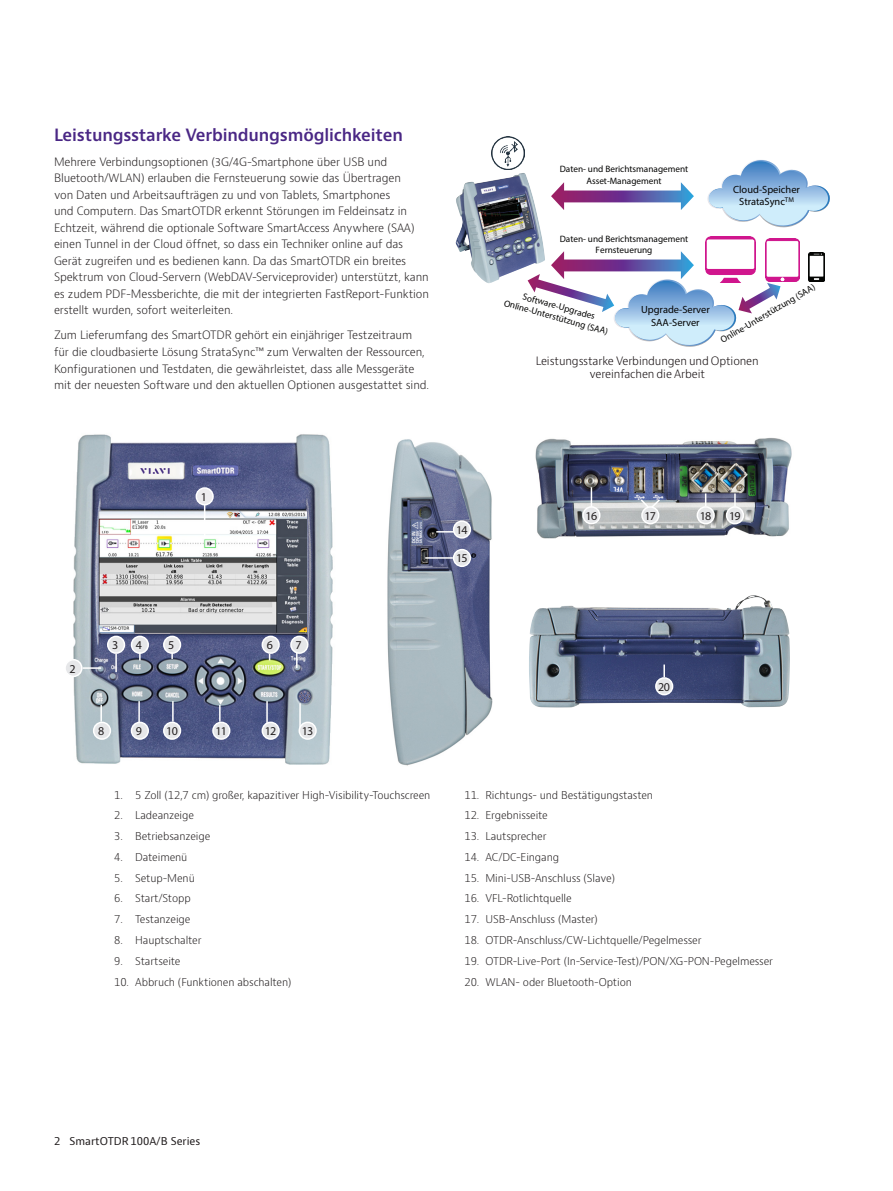
<style>
.page{position:relative;width:893px;height:1191px;background:#fff}
.page>*{position:absolute;margin:0;border:0;box-sizing:border-box;transform-origin:0 0}
.Header_12_16{font:600 16.5px "Bernino Sans";letter-spacing:-.01em;color:#4a2785}
.t1{font:12px "Myriad Pro";letter-spacing:-.05em;color:#231f20}
.Body_text_8_12_5{font:300 11.25px/16.5px "Bernino Sans";letter-spacing:-.01em;color:#231f20}
.t2{font:300 11.25px/13.5px "Bernino Sans";letter-spacing:-.01em;color:#110a0c;text-align:center}
.t3{font:300 10.5px "Bernino Sans";letter-spacing:-.01em;color:#231f20}
.t4{font:10.5px/12.5px "Myriad Pro";color:#050504;text-align:center}
.Running_foot__left{font:10.5px "Bernino Sans";color:#231f20}
.t5{font:9.3px/11.1px "Myriad Pro";color:#050504;text-align:center}
</style>
<div class="page">
<svg style="left:707px;top:160px;width:123px;height:68px"></svg>
<img style="left:491px;top:136px;width:34px;height:34px">
<svg style="left:551px;top:182px;width:143px;height:28px"></svg>
<svg style="left:529px;top:251px;width:251px;height:96px"></svg>
<img style="left:706px;top:236px;width:50px;height:46px">
<img style="left:765px;top:238px;width:34px;height:43px">
<img style="left:808px;top:253px;width:16px;height:28px">
<img style="left:455px;top:173px;width:90px;height:111px">
<img style="left:529px;top:595px;width:261px;height:112px">
<img style="left:387px;top:439px;width:106px;height:327px">
<img style="left:535px;top:438px;width:257px;height:100px">
<img style="left:73px;top:434px;width:260px;height:331px">
<div style="left:65px;top:659px;width:17px;height:17px;background:#e6e7e9;border-radius:50%"></div>
<div style="left:64px;top:659px;width:19px;height:18px;border:2px solid #fff;border-radius:50%"></div>
<div style="left:108px;top:636px;width:16px;height:17px;background:#e6e7e9;border-radius:50%"></div>
<div style="left:107px;top:635px;width:18px;height:19px;border:2px solid #fff;border-radius:50%"></div>
<div style="left:94px;top:722px;width:16px;height:17px;background:#e6e7e9;border-radius:50%"></div>
<div style="left:93px;top:721px;width:18px;height:19px;border:2px solid #fff;border-radius:50%"></div>
<div style="left:132px;top:722px;width:16px;height:17px;background:#e6e7e9;border-radius:50%"></div>
<div style="left:131px;top:721px;width:18px;height:19px;border:2px solid #fff;border-radius:50%"></div>
<div style="left:132px;top:636px;width:16px;height:17px;background:#e6e7e9;border-radius:50%"></div>
<div style="left:131px;top:635px;width:18px;height:19px;border:2px solid #fff;border-radius:50%"></div>
<div style="left:164px;top:636px;width:16px;height:17px;background:#e6e7e9;border-radius:50%"></div>
<div style="left:163px;top:635px;width:18px;height:19px;border:2px solid #fff;border-radius:50%"></div>
<div style="left:262px;top:636px;width:17px;height:17px;background:#e6e7e9;border-radius:50%"></div>
<div style="left:262px;top:635px;width:18px;height:19px;border:2px solid #fff;border-radius:50%"></div>
<div style="left:291px;top:636px;width:17px;height:17px;background:#e6e7e9;border-radius:50%"></div>
<div style="left:290px;top:635px;width:18px;height:19px;border:2px solid #fff;border-radius:50%"></div>
<hr style="left:204px;top:504px;width:1px;height:34px;background:#fff">
<div style="left:196px;top:488px;width:17px;height:17px;background:#edecee;border-radius:50%"></div>
<div style="left:196px;top:487px;width:18px;height:18px;border:2px solid #fff;border-radius:50%"></div>
<svg style="left:83px;top:667px;width:18px;height:2px"></svg>
<svg style="left:115px;top:654px;width:2px;height:18px"></svg>
<svg style="left:139px;top:652px;width:2px;height:8px"></svg>
<svg style="left:171px;top:652px;width:2px;height:7px"></svg>
<hr style="left:299px;top:703px;width:2px;height:25px;background:#fff">
<hr style="left:266px;top:701px;width:2px;height:22px;background:#fff">
<svg style="left:219px;top:705px;width:2px;height:16px"></svg>
<hr style="left:172px;top:701px;width:2px;height:20px;background:#fff">
<hr style="left:138px;top:701px;width:2px;height:22px;background:#fff">
<svg style="left:100px;top:705px;width:2px;height:16px"></svg>
<svg style="left:296px;top:652px;width:2px;height:16px"></svg>
<svg style="left:436px;top:531px;width:17px;height:1px"></svg>
<svg style="left:425px;top:557px;width:28px;height:1px"></svg>
<svg style="left:591px;top:487px;width:1px;height:19px"></svg>
<svg style="left:705px;top:493px;width:1px;height:13px"></svg>
<svg style="left:663px;top:664px;width:2px;height:13px"></svg>
<svg style="left:734px;top:493px;width:2px;height:13px"></svg>
<svg style="left:639px;top:498px;width:23px;height:11px"></svg>
<div style="left:164px;top:722px;width:16px;height:17px;background:#e6e7e9;border-radius:50%"></div>
<div style="left:163px;top:721px;width:18px;height:19px;border:2px solid #fff;border-radius:50%"></div>
<div style="left:213px;top:722px;width:17px;height:17px;background:#e6e7e9;border-radius:50%"></div>
<div style="left:212px;top:721px;width:18px;height:19px;border:2px solid #fff;border-radius:50%"></div>
<div style="left:262px;top:722px;width:17px;height:17px;background:#e6e7e9;border-radius:50%"></div>
<div style="left:262px;top:721px;width:18px;height:19px;border:2px solid #fff;border-radius:50%"></div>
<div style="left:299px;top:722px;width:17px;height:17px;background:#e6e7e9;border-radius:50%"></div>
<div style="left:299px;top:721px;width:18px;height:19px;border:2px solid #fff;border-radius:50%"></div>
<div style="left:454px;top:521px;width:16px;height:17px;background:#e6e7e9;border-radius:50%"></div>
<div style="left:453px;top:520px;width:18px;height:18px;border:2px solid #fff;border-radius:50%"></div>
<div style="left:583px;top:507px;width:17px;height:16px;background:#e6e7e9;border-radius:50%"></div>
<div style="left:582px;top:506px;width:18px;height:18px;border:2px solid #fff;border-radius:50%"></div>
<div style="left:642px;top:507px;width:17px;height:16px;background:#e6e7e9;border-radius:50%"></div>
<div style="left:641px;top:506px;width:18px;height:18px;border:2px solid #fff;border-radius:50%"></div>
<div style="left:697px;top:507px;width:17px;height:16px;background:#e6e7e9;border-radius:50%"></div>
<div style="left:697px;top:506px;width:18px;height:18px;border:2px solid #fff;border-radius:50%"></div>
<div style="left:727px;top:507px;width:16px;height:16px;background:#e6e7e9;border-radius:50%"></div>
<div style="left:726px;top:506px;width:18px;height:18px;border:2px solid #fff;border-radius:50%"></div>
<div style="left:454px;top:549px;width:16px;height:17px;background:#e6e7e9;border-radius:50%"></div>
<div style="left:453px;top:549px;width:18px;height:18px;border:2px solid #fff;border-radius:50%"></div>
<div style="left:656px;top:678px;width:17px;height:16px;background:#e6e7e9;border-radius:50%"></div>
<div style="left:655px;top:677px;width:18px;height:18px;border:2px solid #fff;border-radius:50%"></div>
<p class="Header_12_16" style="left:54px;top:124px;width:350px">Leistungsstarke Verbindungsmöglichkeiten</p>
<p class="Body_text_8_12_5" style="left:54px;top:154px;width:377px">Mehrere Verbindungsoptionen (3G/4G-Smartphone über USB und Bluetooth/WLAN) erlauben die Fernsteuerung sowie das Übertragen<br>von Daten und Arbeitsaufträgen zu und von Tablets, Smartphones<br>und Computern. Das SmartOTDR erkennt Störungen im Feldeinsatz in Echtzeit, während die optionale Software SmartAccess Anywhere (SAA) einen Tunnel in der Cloud öffnet, so dass ein Techniker online auf das Gerät zugreifen und es bedienen kann. Da das SmartOTDR ein breites Spektrum von Cloud-Servern (WebDAV-Serviceprovider) unterstützt, kann es zudem PDF-Messberichte, die mit der integrierten FastReport-Funktion erstellt wurden, sofort weiterleiten.</p>
<p class="Body_text_8_12_5" style="left:54px;top:327px;width:377px">Zum Lieferumfang des SmartOTDR gehört ein einjähriger Testzeitraum für die cloudbasierte Lösung StrataSync™ zum Verwalten der Ressourcen, Konfigurationen und Testdaten, die gewährleistet, dass alle Messgeräte mit der neuesten Software und den aktuellen Optionen ausgestattet sind.</p>
<p class="t5" style="left:560px;top:164px;width:130px">Daten- und Berichtsmanagement<br>Asset-Management</p>
<p class="t4" style="left:733px;top:183px;width:68px">Cloud-Speicher<br>StrataSync<sup>TM</sup></p>
<p class="t5" style="left:560px;top:233px;width:130px">Daten- und Berichtsmanagement<br>Fernsteuerung</p>
<p class="t5" style="left:509px;top:286px;width:109px;rotate:16deg">Software-Upgrades<br>Online-Unterstützung (SAA)</p>
<p class="t5" style="left:718px;top:335px;width:109px;rotate:-30deg">Online-Unterstützung (SAA)</p>
<p class="t2" style="left:536px;top:354px;width:225px">Leistungsstarke Verbindungen und Optionen vereinfachen die Arbeit</p>
<p class="t4" style="left:641px;top:303px;width:70px">Upgrade-Server<br>SAA-Server</p>
<p class="t1" style="left:201px;top:489px;width:8px">1</p>
<p class="t1" style="left:456px;top:522px;width:13px">14</p>
<p class="t1" style="left:456px;top:551px;width:13px">15</p>
<p class="t1" style="left:585px;top:508px;width:13px">16</p>
<p class="t1" style="left:644px;top:508px;width:13px">17</p>
<p class="t1" style="left:700px;top:508px;width:13px">18</p>
<p class="t1" style="left:729px;top:508px;width:13px">19</p>
<p class="t1" style="left:69px;top:661px;width:8px">2</p>
<p class="t1" style="left:112px;top:638px;width:8px">3</p>
<p class="t1" style="left:136px;top:638px;width:8px">4</p>
<p class="t1" style="left:168px;top:638px;width:8px">5</p>
<p class="t1" style="left:267px;top:638px;width:8px">6</p>
<p class="t1" style="left:295px;top:638px;width:8px">7</p>
<p class="t1" style="left:98px;top:724px;width:8px">8</p>
<p class="t1" style="left:136px;top:724px;width:8px">9</p>
<p class="t1" style="left:166px;top:723px;width:13px">10</p>
<p class="t1" style="left:215px;top:723px;width:13px">11</p>
<p class="t1" style="left:265px;top:723px;width:13px">12</p>
<p class="t1" style="left:302px;top:723px;width:13px">13</p>
<p class="t3" style="left:114px;top:788px;width:318px">1. 5 Zoll (12,7 cm) großer, kapazitiver High-Visibility-Touchscreen</p>
<p class="t3" style="left:114px;top:808px;width:81px">2. Ladeanzeige</p>
<p class="t3" style="left:114px;top:829px;width:98px">3. Betriebsanzeige</p>
<p class="t3" style="left:114px;top:850px;width:75px">4. Dateimenü</p>
<p class="t3" style="left:114px;top:871px;width:82px">5. Setup-Menü</p>
<p class="t3" style="left:114px;top:891px;width:78px">6. Start/Stopp</p>
<p class="t3" style="left:114px;top:912px;width:78px">7. Testanzeige</p>
<p class="t3" style="left:114px;top:933px;width:89px">8. Hauptschalter</p>
<p class="t3" style="left:114px;top:954px;width:68px">9. Startseite</p>
<p class="t3" style="left:114px;top:974px;width:179px">10. Abbruch (Funktionen abschalten)</p>
<p class="t1" style="left:658px;top:679px;width:13px">20</p>
<p class="t3" style="left:464px;top:788px;width:190px">11. Richtungs- und Bestätigungstasten</p>
<p class="t3" style="left:464px;top:808px;width:85px">12. Ergebnisseite</p>
<p class="t3" style="left:464px;top:829px;width:83px">13. Lautsprecher</p>
<p class="t3" style="left:464px;top:850px;width:96px">14. AC/DC-Eingang</p>
<p class="t3" style="left:464px;top:871px;width:152px">15. Mini-USB-Anschluss (Slave)</p>
<p class="t3" style="left:464px;top:891px;width:109px">16. VFL-Rotlichtquelle</p>
<p class="t3" style="left:464px;top:912px;width:135px">17. USB-Anschluss (Master)</p>
<p class="t3" style="left:464px;top:933px;width:239px">18. OTDR-Anschluss/CW-Lichtquelle/Pegelmesser</p>
<p class="t3" style="left:464px;top:954px;width:310px">19. OTDR-Live-Port (In-Service-Test)/PON/XG-PON-Pegelmesser</p>
<p class="t3" style="left:464px;top:974px;width:169px">20. WLAN- oder Bluetooth-Option</p>
<p class="Running_foot__left" style="left:54px;top:1134px;width:148px">2 SmartOTDR 100A/B Series</p>
</div>
